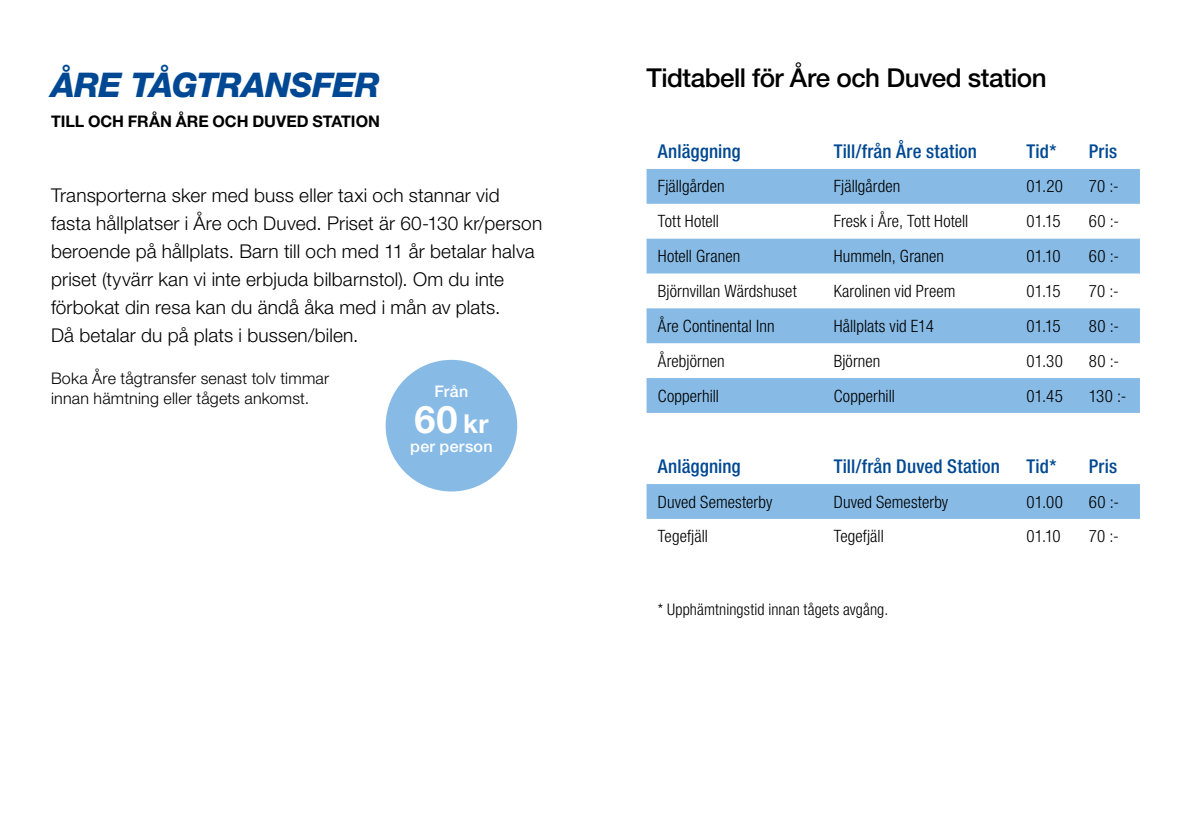
<style>
.page{position:relative;width:1191px;height:840px;background:#fff}
.page>*{position:absolute;margin:0;border:0;box-sizing:border-box;transform-origin:0 0}
.t1{font:700 38px "Helvetica Neue LT Std";color:#fff}
.t2{font:italic 800 34px "Helvetica Neue LT Std";letter-spacing:-.015em;color:#004893}
.t3{font:500 26px "Helvetica Neue LT Std";letter-spacing:-.02em;color:#000}
.t4{font:300 19px/28px "Helvetica Neue LT Std";letter-spacing:.01em;color:#000}
.t5{font:500 condensed 19px "Helvetica Neue LT Std";letter-spacing:.01em;color:#004893}
.t6{font:300 condensed 17px "Helvetica Neue LT Std";letter-spacing:.005em;color:#000}
.t7{font:300 16px/20px "Helvetica Neue LT Std";letter-spacing:.015em;color:#000}
.t8{font:300 condensed 16px "Helvetica Neue LT Std";letter-spacing:.01em;color:#000}
.t9{font:700 16px "Helvetica Neue LT Std";color:#000}
.t10{font:500 16px "Helvetica Neue LT Std";letter-spacing:.015em;color:#fff}
.s1{font-size:26px}
</style>
<div class="page">
<svg style="left:646px;top:169px;width:494px;height:243px;fill:#87bbe6"></svg>
<div style="left:646px;top:484px;width:494px;height:34px;background:#87bbe6"></div>
<div style="left:386px;top:359px;width:131px;height:132px;background:#87bbe6;border-radius:50%"></div>
<h2 class="t2" style="left:51px;top:64px;width:330px">ÅRE TÅGTRANSFER</h2>
<h3 class="t3" style="left:646px;top:62px;width:401px">Tidtabell för Åre och Duved station</h3>
<p class="t9" style="left:51px;top:111px;width:330px">TILL OCH FRÅN ÅRE OCH DUVED STATION</p>
<p class="t4" style="left:51px;top:181px;width:492px">Transporterna sker med buss eller taxi och stannar vid fasta hållplatser i Åre och Duved. Priset är 60-130 kr/person beroende på hållplats. Barn till och med 11 år betalar halva priset (tyvärr kan vi inte erbjuda bilbarnstol). Om du inte förbokat din resa kan du ändå åka med i mån av plats.<br>Då betalar du på plats i bussen/bilen.</p>
<p class="t7" style="left:51px;top:368px;width:280px">Boka Åre tågtransfer senast tolv timmar innan hämtning eller tågets ankomst.</p>
<p class="t10" style="left:434px;top:381px;width:35px">Från</p>
<h1 class="t1" style="left:414px;top:396px;width:76px">60 <span class="s1">kr</span></h1>
<p class="t10" style="left:410px;top:436px;width:84px">per person</p>
<p class="t5" style="left:658px;top:139px;width:84px">Anläggning</p>
<p class="t5" style="left:833px;top:139px;width:145px">Till/från Åre station</p>
<p class="t5" style="left:1026px;top:139px;width:31px">Tid*</p>
<p class="t5" style="left:1089px;top:139px;width:30px">Pris</p>
<p class="t6" style="left:658px;top:176px;width:68px">Fjällgården</p>
<p class="t6" style="left:833px;top:176px;width:68px">Fjällgården</p>
<p class="t6" style="left:1026px;top:176px;width:38px">01.20</p>
<p class="t6" style="left:1089px;top:176px;width:31px">70 :-</p>
<p class="t6" style="left:658px;top:211px;width:63px">Tott Hotell</p>
<p class="t6" style="left:833px;top:211px;width:136px">Fresk i Åre, Tott Hotell</p>
<p class="t6" style="left:1026px;top:211px;width:36px">01.15</p>
<p class="t6" style="left:1089px;top:211px;width:32px">60 :-</p>
<p class="t6" style="left:658px;top:246px;width:84px">Hotell Granen</p>
<p class="t6" style="left:833px;top:246px;width:112px">Hummeln, Granen</p>
<p class="t6" style="left:1026px;top:246px;width:36px">01.10</p>
<p class="t6" style="left:1089px;top:246px;width:32px">60 :-</p>
<p class="t6" style="left:658px;top:281px;width:140px">Björnvillan Wärdshuset</p>
<p class="t6" style="left:833px;top:281px;width:123px">Karolinen vid Preem</p>
<p class="t6" style="left:1026px;top:281px;width:36px">01.15</p>
<p class="t6" style="left:1089px;top:281px;width:31px">70 :-</p>
<p class="t6" style="left:658px;top:316px;width:118px">Åre Continental Inn</p>
<p class="t6" style="left:833px;top:316px;width:102px">Hållplats vid E14</p>
<p class="t6" style="left:1026px;top:316px;width:36px">01.15</p>
<p class="t6" style="left:1089px;top:316px;width:32px">80 :-</p>
<p class="t6" style="left:658px;top:351px;width:68px">Årebjörnen</p>
<p class="t6" style="left:833px;top:351px;width:48px">Björnen</p>
<p class="t6" style="left:1026px;top:351px;width:38px">01.30</p>
<p class="t6" style="left:1089px;top:351px;width:32px">80 :-</p>
<p class="t6" style="left:658px;top:385px;width:63px">Copperhill</p>
<p class="t6" style="left:833px;top:385px;width:63px">Copperhill</p>
<p class="t6" style="left:1026px;top:385px;width:38px">01.45</p>
<p class="t6" style="left:1089px;top:385px;width:39px">130 :-</p>
<p class="t5" style="left:658px;top:454px;width:84px">Anläggning</p>
<p class="t5" style="left:833px;top:454px;width:168px">Till/från Duved Station</p>
<p class="t5" style="left:1026px;top:454px;width:31px">Tid*</p>
<p class="t5" style="left:1089px;top:454px;width:30px">Pris</p>
<p class="t6" style="left:658px;top:491px;width:116px">Duved Semesterby</p>
<p class="t6" style="left:833px;top:491px;width:116px">Duved Semesterby</p>
<p class="t6" style="left:1026px;top:491px;width:38px">01.00</p>
<p class="t6" style="left:1089px;top:491px;width:32px">60 :-</p>
<p class="t6" style="left:658px;top:526px;width:52px">Tegefjäll</p>
<p class="t6" style="left:833px;top:526px;width:52px">Tegefjäll</p>
<p class="t6" style="left:1026px;top:526px;width:36px">01.10</p>
<p class="t6" style="left:1089px;top:526px;width:31px">70 :-</p>
<p class="t8" style="left:658px;top:599px;width:232px">* Upphämtningstid innan tågets avgång.</p>
</div>
